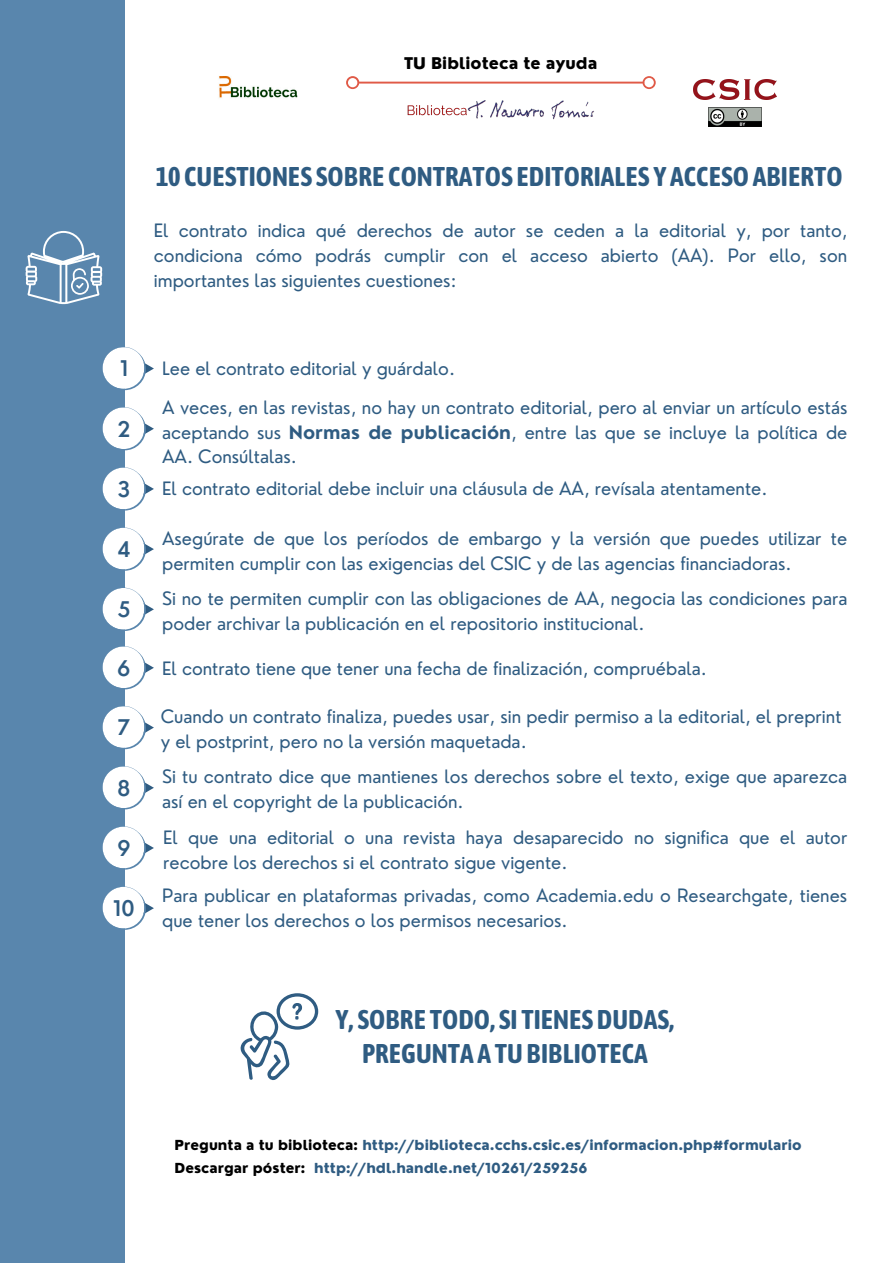
<style>
.page{position:relative;width:893px;height:1263px;background:#fff}
.page>*{position:absolute;margin:0;border:0;box-sizing:border-box;transform-origin:0 0}
.t1{font:700 27px "Asap Condensed";color:#2f5c82}
.t2{font:600 21.08px "Nourd";color:#2f5c82}
.t3{font:18px/24.8px "Nourd";color:#2f5c82}
.t4{font:800 15.75px "Nourd";color:#000}
.t5{font:800 13.5px "Nourd";color:#2f5c82}
.s1{font-weight:700}
.s2{color:#000}
</style>
<div class="page">
<div style="left:0;top:0;width:124px;height:1263px;background:#5986ad"></div>
<svg style="left:102px;top:347px;width:52px;height:43px"></svg>
<svg style="left:102px;top:407px;width:52px;height:43px"></svg>
<svg style="left:102px;top:467px;width:52px;height:43px"></svg>
<svg style="left:102px;top:527px;width:52px;height:44px"></svg>
<svg style="left:102px;top:588px;width:52px;height:43px"></svg>
<svg style="left:102px;top:646px;width:52px;height:43px"></svg>
<svg style="left:102px;top:706px;width:52px;height:43px"></svg>
<svg style="left:102px;top:766px;width:52px;height:43px"></svg>
<svg style="left:102px;top:826px;width:52px;height:44px"></svg>
<svg style="left:102px;top:886px;width:52px;height:44px"></svg>
<img style="left:407px;top:100px;width:187px;height:20px">
<img style="left:219px;top:76px;width:79px;height:22px">
<img style="left:709px;top:107px;width:52px;height:19px">
<img style="left:694px;top:79px;width:82px;height:20px">
<svg style="left:346px;top:76px;width:310px;height:13px"></svg>
<svg style="left:26px;top:231px;width:76px;height:73px"></svg>
<svg style="left:241px;top:993px;width:77px;height:87px"></svg>
<p class="t4" style="left:404px;top:53px;width:195px">TU Biblioteca te ayuda</p>
<p class="t1" style="left:156px;top:160px;width:688px">10 CUESTIONES SOBRE CONTRATOS EDITORIALES Y ACCESOABIERTO</p>
<p class="t3" style="left:154px;top:218px;width:695px;text-align:justify">El contrato indica qué derechos de autor se ceden a la editorial y, por tanto, condiciona cómo podrás cumplir con el acceso abierto (AA). Por ello, son importantes las siguientes cuestiones:</p>
<p class="t2" style="left:120px;top:355px;width:9px">1</p>
<p class="t2" style="left:117px;top:415px;width:14px">2</p>
<p class="t2" style="left:118px;top:476px;width:14px">3</p>
<p class="t2" style="left:117px;top:536px;width:15px">4</p>
<p class="t2" style="left:117px;top:596px;width:15px">5</p>
<p class="t2" style="left:117px;top:654px;width:15px">6</p>
<p class="t2" style="left:117px;top:714px;width:15px">7</p>
<p class="t2" style="left:117px;top:774px;width:15px">8</p>
<p class="t2" style="left:117px;top:835px;width:15px">9</p>
<p class="t2" style="left:113px;top:895px;width:23px">10</p>
<p class="t3" style="left:162px;top:356px;width:294px">Lee el contrato editorial y guárdalo.</p>
<p class="t3" style="left:162px;top:395px;width:687px;text-align:justify">A veces, en las revistas, no hay un contrato editorial, pero al enviar un artículo estás aceptando sus <span class="s1">Normas de publicación</span>, entre las que se incluye la política de AA. Consúltalas.</p>
<p class="t3" style="left:162px;top:476px;width:607px">El contrato editorial debe incluir una cláusula de AA, revísala atentamente.</p>
<p class="t3" style="left:162px;top:526px;width:686px">Asegúrate de que los períodos de embargo y la versión que puedes utilizar te permiten cumplir con las exigencias del CSIC y de las agencias financiadoras.</p>
<p class="t3" style="left:162px;top:586px;width:687px">Si no te permiten cumplir con las obligaciones de AA, negocia las condiciones para poder archivar la publicación en el repositorio institucional.</p>
<p class="t3" style="left:162px;top:656px;width:546px">El contrato tiene que tener una fecha de finalización, compruébala.</p>
<p class="t3" style="left:161px;top:704px;width:682px">Cuando un contrato finaliza, puedes usar, sin pedir permiso a la editorial, el preprint y el postprint, pero no la versión maquetada.</p>
<p class="t3" style="left:162px;top:764px;width:686px">Si tu contrato dice que mantienes los derechos sobre el texto, exige que aparezca así en el copyright de la publicación.</p>
<p class="t3" style="left:163px;top:825px;width:685px">El que una editorial o una revista haya desaparecido no significa que el autor recobre los derechos si el contrato sigue vigente.</p>
<p class="t3" style="left:162px;top:883px;width:686px">Para publicar en plataformas privadas, como Academia.edu o Researchgate, tienes que tener los derechos o los permisos necesarios.</p>
<p class="t1" style="left:335px;top:1004px;width:340px">Y, SOBRE TODO, SI TIENESDUDAS,</p>
<p class="t1" style="left:362px;top:1038px;width:287px">PREGUNTA A TUBIBLIOTECA</p>
<p class="t5" style="left:175px;top:1136px;width:628px"><span class="s2">Pregunta a tu biblioteca:</span> http://biblioteca.cchs.csic.es/informacion.php#formulario</p>
<p class="t5" style="left:175px;top:1159px;width:414px"><span class="s2">Descargar póster:</span> http://hdl.handle.net/10261/259256</p>
</div>
